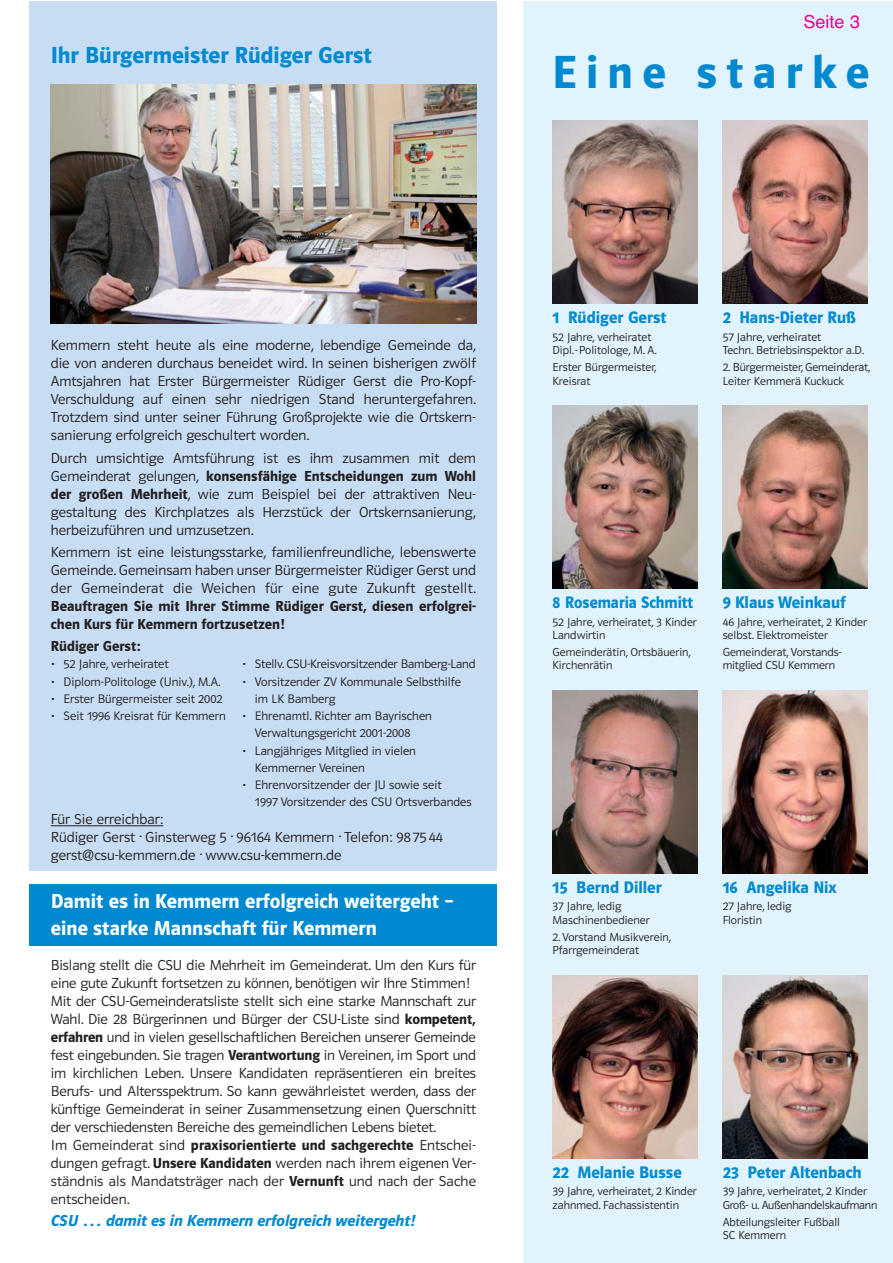
<style>
.page{position:relative;width:893px;height:1263px;background:#fff}
.page>*{position:absolute;margin:0;border:0;box-sizing:border-box;transform-origin:0 0}
.t1{font:48px "Polo 22 K Hfett";letter-spacing:.195em;color:#0089cf}
.t2{font:24px "Polo 22 K Hfett";color:#0089cf}
.t3{font:21px/26.5px "Polo 22 K Hfett";color:#fff}
.t4{font:18px "Helvetica";color:#ec008c}
.t5{font:17.25px "Polo 22 K Hfett";color:#0089cf}
.t6{font:17.25px "Polo 22 K Hfett";color:#0089cf;scale:.95 1}
.t7{font:16.5px "Polo 22 K Hfett Kursiv";color:#0089cf}
.t8{font:15px/18px "Polo 22 K Leicht";letter-spacing:-.01em;color:#231f20;text-align:justify}
.t9{font:15px/18px "Polo 22 K Hfett";color:#231f20}
.t10{font:12.75px/17.2px "Polo 22 K Leicht";color:#231f20}
.t11{font:12px/13.5px "Polo 22 K Leicht";color:#231f20}
.t12{font:12px/13.5px "Polo 22 K Leicht";letter-spacing:-.02em;color:#231f20}
.s1{font-family:"Polo 22 K Leicht"}
.s2{font-family:"Polo 22 K Hfett"}
</style>
<div class="page">
<div style="left:523px;top:1px;width:369px;height:1262px;background:#e1f4fd"></div>
<div style="left:30px;top:1px;width:467px;height:870px;background:#c7ddf3"></div>
<div style="left:30px;top:884px;width:467px;height:61px;background:#0089cf"></div>
<img style="left:723px;top:120px;width:144px;height:183px">
<img style="left:553px;top:120px;width:144px;height:183px">
<img style="left:51px;top:84px;width:425px;height:239px">
<img style="left:723px;top:405px;width:144px;height:183px">
<img style="left:553px;top:405px;width:144px;height:183px">
<img style="left:723px;top:690px;width:144px;height:183px">
<img style="left:553px;top:690px;width:144px;height:183px">
<img style="left:723px;top:975px;width:144px;height:183px">
<img style="left:553px;top:975px;width:144px;height:183px">
<hr style="left:51px;top:825px;width:112px;height:1px;background:#231f20">
<p class="t4" style="left:803px;top:15px;width:58px">Seite 3</p>
<h2 class="t2" style="left:51px;top:46px;width:323px">Ihr Bürgermeister Rüdiger Gerst</h2>
<h1 class="t1" style="left:552px;top:55px;width:319px">Eine starke</h1>
<p class="t8" style="left:51px;top:338px;width:427px">Kemmern steht heute als eine moderne, lebendige Gemeinde da, die von anderen durchaus beneidet wird. In seinen bisherigen zwölf Amtsjahren hat Erster Bürgermeister Rüdiger Gerst die Pro-Kopf-Verschuldung auf einen sehr niedrigen Stand heruntergefahren.<br>Trotzdem sind unter seiner Führung Großprojekte wie die Ortskern&shy;sanierung erfolgreich geschultert worden.</p>
<p class="t8" style="left:51px;top:450px;width:427px">Durch umsichtige Amtsführung ist es ihm zusammen mit dem</p>
<p class="t9" style="left:51px;top:468px;width:427px"><span class="s1">Gemeinderat gelungen,</span> konsensfähige Entscheidungen zum Wohl</p>
<p class="t8" style="left:51px;top:486px;width:427px"><span class="s2">der großen Mehrheit</span>, wie zum Beispiel bei der attraktiven Neu&shy;gestaltung des Kirchplatzes als Herzstück der Ortskernsanierung, herbeizuführen und umzusetzen.</p>
<p class="t8" style="left:51px;top:544px;width:427px">Kemmern ist eine leistungsstarke, familienfreundliche, lebenswerte Gemeinde. Gemeinsam haben unser Bürgermeister Rüdiger Gerst und der Gemeinderat die Weichen für eine gute Zukunft gestellt.</p>
<p class="t9" style="left:51px;top:598px;width:427px">Beauftragen Sie mit Ihrer Stimme Rüdiger Gerst, diesen erfolgrei&shy;chen Kurs für Kemmern fortzusetzen!</p>
<p class="t9" style="left:51px;top:638px;width:91px">Rüdiger Gerst:</p>
<p class="t10" style="left:51px;top:656px;width:119px">• 52 Jahre, verheiratet</p>
<p class="t10" style="left:242px;top:656px;width:235px">• Stellv. CSU-Kreisvorsitzender Bamberg-Land</p>
<p class="t10" style="left:51px;top:674px;width:171px">• Diplom-Politologe (Univ.), M.A.</p>
<p class="t10" style="left:242px;top:674px;width:221px">• Vorsitzender ZV Kommunale Selbsthilfe</p>
<p class="t10" style="left:51px;top:691px;width:173px">• Erster Bürgermeister seit 2002</p>
<p class="t10" style="left:255px;top:691px;width:82px">im LK Bamberg</p>
<p class="t10" style="left:51px;top:708px;width:177px">• Seit 1996 Kreisrat für Kemmern</p>
<p class="t10" style="left:255px;top:708px;width:179px;text-indent:-13px">• Ehrenamtl. Richter am Bayrischen<br>Verwaltungsgericht 2001-2008</p>
<p class="t10" style="left:255px;top:743px;width:163px;text-indent:-13px">• Langjähriges Mitglied in vielen<br>Kemmerner Vereinen</p>
<p class="t10" style="left:255px;top:777px;width:218px;text-indent:-13px">• Ehrenvorsitzender der JU sowie seit<br>1997 Vorsitzender des CSU Ortsverbandes</p>
<p class="t8" style="left:51px;top:812px;width:394px;text-align:left">Für Sie erreichbar:<br>Rüdiger Gerst . Ginsterweg 5 . 96164 Kemmern . Telefon: 98 75 44 gerst@csu-kemmern.de . www.csu-kemmern.de</p>
<h3 class="t3" style="left:51px;top:889px;width:404px">Damit es in Kemmern erfolgreich weitergeht – eine starke Mannschaft für Kemmern</h3>
<p class="t8" style="left:51px;top:957px;width:427px;text-align:left">Bislang stellt die CSU die Mehrheit im Gemeinderat. Um den Kurs für eine gute Zukunft fortsetzen zu können, benötigen wir Ihre Stimmen!<br>Mit der CSU-Gemeinderatsliste stellt sich eine starke Mannschaft zur Wahl. Die 28 Bürgerinnen und Bürger der CSU-Liste sind <span class="s2">kompetent, erfahren</span> und in vielen gesellschaftlichen Bereichen unserer Gemeinde fest eingebunden. Sie tragen <span class="s2">Verantwortung</span> in Vereinen, im Sport und im kirchlichen Leben. Unsere Kandidaten repräsentieren ein breites Berufs- und Altersspektrum. So kann gewährleistet werden, dass der künftige Gemeinderat in seiner Zusammensetzung einen Querschnitt der verschiedensten Bereiche des gemeindlichen Lebens bietet.</p>
<p class="t9" style="left:51px;top:1137px;width:427px"><span class="s1">Im Gemeinderat sind</span> praxisorientierte und sachgerechte <span class="s1">Entschei-</span></p>
<p class="t8" style="left:51px;top:1155px;width:427px">dungen gefragt. <span class="s2">Unsere Kandidaten</span> werden nach ihrem eigenen Ver&shy;ständnis als Mandatsträger nach der <span class="s2">Vernunft</span> und nach der Sache entscheiden.</p>
<p class="t7" style="left:51px;top:1214px;width:366px">CSU … damit es in Kemmern erfolgreich weitergeht!</p>
<p class="t5" style="left:553px;top:311px;width:115px">1 Rüdiger Gerst</p>
<p class="t11" style="left:553px;top:331px;width:106px">52 Jahre, verheiratet<br>Dipl.-Politologe, M. A.</p>
<p class="t11" style="left:553px;top:361px;width:105px">Erster Bürgermeister,<br>Kreisrat</p>
<p class="t5" style="left:723px;top:311px;width:135px">2 Hans-Dieter Ruß</p>
<p class="t11" style="left:723px;top:331px;width:143px">57 Jahre, verheiratet<br>Techn. Betriebsinspektor a.D.</p>
<p class="t11" style="left:723px;top:361px;width:149px">2. Bürgermeister, Gemeinderat,<br>Leiter Kemmerä Kuckuck</p>
<p class="t6" style="left:553px;top:596px;width:150px">8 Rosemaria Schmitt</p>
<p class="t11" style="left:553px;top:616px;width:146px">52 Jahre, verheiratet, 3 Kinder<br>Landwirtin</p>
<p class="t11" style="left:553px;top:646px;width:140px">Gemeinderätin, Ortsbäuerin,<br>Kirchenrätin</p>
<p class="t5" style="left:723px;top:596px;width:125px">9 Klaus Weinkauf</p>
<p class="t11" style="left:723px;top:616px;width:146px">46 Jahre, verheiratet, 2 Kinder selbst. Elektromeister</p>
<p class="t11" style="left:723px;top:646px;width:120px">Gemeinderat, Vorstands&shy;mitglied CSU Kemmern</p>
<p class="t5" style="left:553px;top:881px;width:111px">15 Bernd Diller</p>
<p class="t11" style="left:553px;top:901px;width:99px">37 Jahre, ledig<br>Maschinenbediener</p>
<p class="t11" style="left:553px;top:931px;width:120px">2. Vorstand Musikverein,<br>Pfarrgemeinderat</p>
<p class="t5" style="left:723px;top:881px;width:116px">16 Angelika Nix</p>
<p class="t11" style="left:723px;top:901px;width:70px">27 Jahre, ledig<br>Floristin</p>
<p class="t5" style="left:553px;top:1165px;width:131px">22 Melanie Busse</p>
<p class="t11" style="left:553px;top:1185px;width:146px">39 Jahre, verheiratet, 2 Kinder zahnmed. Fachassistentin</p>
<p class="t5" style="left:723px;top:1165px;width:140px">23 Peter Altenbach</p>
<p class="t12" style="left:723px;top:1185px;width:156px">39 Jahre, verheiratet, 2 Kinder<br>Groß- u. Außenhandelskaufmann</p>
<p class="t11" style="left:723px;top:1216px;width:119px">Abteilungsleiter Fußball<br>SC Kemmern</p>
</div>
